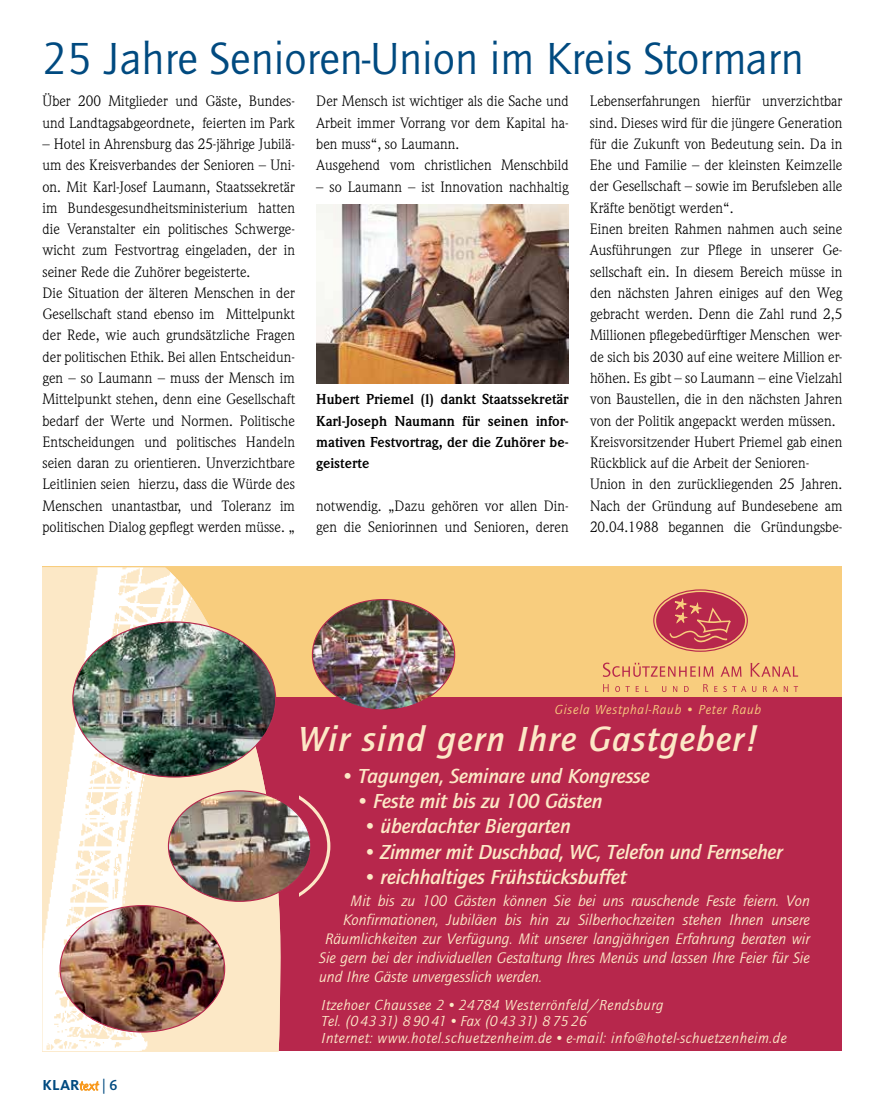
<style>
.page{position:relative;width:885px;height:1115px;background:#fff}
.page>*{position:absolute;margin:0;border:0;box-sizing:border-box;transform-origin:0 0}
.t1{font:46.5px "Quay Sans ITC Std";color:#004a80}
.t2{font:italic 500 36px "Quay Sans ITC Std";letter-spacing:.035em;color:#fce8c6}
.t3{font:italic 500 21px "Quay Sans ITC Std";letter-spacing:-.01em;color:#fce8c6}
.t4{font:italic 15.75px "Quay Sans ITC Std";color:#fce8c6}
.t5{font:italic 15px/16.5px "Quay Sans ITC Std";letter-spacing:.03em;color:#fce8c6}
.t6{font:700 15px "CDU Kievit";color:#004a80}
.t7{font:14.7px/21.3px "Weidemann Std";color:#000}
.t8{font:700 14.1px/21.3px "Weidemann Std";color:#000;text-align:justify}
.t9{font:italic 13.5px "Quay Sans ITC Std";letter-spacing:.055em;color:#f8cd7e}
.s1{font-family:"Giddyup Std";font-weight:400;font-size:18px;color:#f8991d}
.s2{font-weight:400}
.s3{font-weight:500}
</style>
<div class="page">
<svg style="left:79px;top:1081px;width:21px;height:10px"></svg>
<div style="left:43px;top:686px;width:799px;height:364px;background:#b7274c"></div>
<div style="left:43px;top:566px;width:799px;height:130px;background:#f8cd7e"></div>
<svg style="left:653px;top:589px;width:94px;height:62px"></svg>
<div style="left:653px;top:589px;width:94px;height:62px;border:1px solid #b7274c;border-radius:50%"></div>
<div style="left:656px;top:592px;width:89px;height:57px;background:#b7274c;border-radius:50%"></div>
<svg style="left:668px;top:597px;width:64px;height:47px"></svg>
<svg style="left:603px;top:662px;width:110px;height:14px"></svg>
<svg style="left:721px;top:666px;width:20px;height:10px"></svg>
<svg style="left:750px;top:663px;width:48px;height:13px"></svg>
<svg style="left:603px;top:684px;width:5px;height:7px"></svg>
<svg style="left:615px;top:686px;width:14px;height:5px"></svg>
<svg style="left:635px;top:686px;width:3px;height:5px"></svg>
<svg style="left:673px;top:686px;width:4px;height:5px"></svg>
<svg style="left:684px;top:686px;width:4px;height:5px"></svg>
<svg style="left:703px;top:684px;width:5px;height:7px"></svg>
<svg style="left:714px;top:686px;width:3px;height:5px"></svg>
<svg style="left:732px;top:686px;width:14px;height:5px"></svg>
<svg style="left:763px;top:686px;width:14px;height:5px"></svg>
<svg style="left:783px;top:686px;width:15px;height:5px"></svg>
<img style="left:43px;top:567px;width:239px;height:483px">
<img style="left:73px;top:621px;width:202px;height:155px">
<img style="left:168px;top:790px;width:143px;height:111px">
<img style="left:60px;top:905px;width:165px;height:126px">
<img style="left:312px;top:600px;width:142px;height:108px">
<img style="left:316px;top:204px;width:252px;height:179px">
<h1 class="t1" style="left:43px;top:32px;width:762px">25 Jahre Senioren-Union im Kreis Stormarn</h1>
<p class="t7" style="left:43px;top:90px;width:254px">Über 200 Mitglieder und Gäste, Bundes&shy;und Landtagsabgeordnete, feierten im Park</p>
<p class="t7" style="left:43px;top:133px;width:254px">– Hotel in Ahrensburg das 25-jährige Jubilä&shy;um des Kreisverbandes der Senioren – Uni&shy;on. Mit Karl-Josef Laumann, Staatssekretär im Bundesgesundheitsministerium hatten die Veranstalter ein politisches Schwerge&shy;wicht zum Festvortrag eingeladen, der in seiner Rede die Zuhörer begeisterte.<br>Die Situation der älteren Menschen in der Gesellschaft stand ebenso im Mittelpunkt der Rede, wie auch grundsätzliche Fragen der politischen Ethik. Bei allen Entscheidun&shy;gen – so Laumann – muss der Mensch im Mittelpunkt stehen, denn eine Gesellschaft bedarf der Werte und Normen. Politische Entscheidungen und politisches Handeln seien daran zu orientieren. Unverzichtbare Leitlinien seien hierzu, dass die Würde des Menschen unantastbar, und Toleranz im politischen Dialog gepflegt werden müsse. „</p>
<p class="t7" style="left:316px;top:90px;width:254px">Der Mensch ist wichtiger als die Sache und Arbeit immer Vorrang vor dem Kapital ha&shy;ben muss“, so Laumann.<br>Ausgehend vom christlichen Menschbild</p>
<p class="t7" style="left:316px;top:176px;width:254px">– so Laumann – ist Innovation nachhaltig</p>
<p class="t7" style="left:590px;top:90px;width:254px">Lebenserfahrungen hierfür unverzichtbar sind. Dieses wird für die jüngere Generation für die Zukunft von Bedeutung sein. Da in Ehe und Familie – der kleinsten Keimzelle der Gesellschaft – sowie im Berufsleben alle Kräfte benötigt werden“.<br>Einen breiten Rahmen nahmen auch seine Ausführungen zur Pflege in unserer Ge&shy;sellschaft ein. In diesem Bereich müsse in den nächsten Jahren einiges auf den Weg gebracht werden. Denn die Zahl rund 2,5<br>Millionen pflegebedürftiger Menschen wer&shy;de sich bis 2030 auf eine weitere Million er&shy;höhen. Es gibt – so Laumann – eine Vielzahl von Baustellen, die in den nächsten Jahren von der Politik angepackt werden müssen.<br>Kreisvorsitzender Hubert Priemel gab einen Rückblick auf die Arbeit der Senioren-Union in den zurückliegenden 25 Jahren.<br>Nach der Gründung auf Bundesebene am 20.04.1988 begannen die Gründungsbe-</p>
<p class="t8" style="left:316px;top:389px;width:254px">Hubert Priemel (l) dankt Staatssekretär Karl-Joseph Naumann für seinen infor&shy;mativen Festvortrag, der die Zuhörer be&shy;geisterte</p>
<p class="t7" style="left:316px;top:494px;width:254px">notwendig. „Dazu gehören vor allen Din&shy;gen die Seniorinnen und Senioren, deren</p>
<p class="t9" style="left:555px;top:701px;width:208px">Gisela Westphal-Raub • Peter Raub</p>
<h2 class="t2" style="left:298px;top:717px;width:461px">Wir sind gern Ihre Gastgeber!</h2>
<h3 class="t3" style="left:342px;top:763px;width:309px">• Tagungen, Seminare und Kongresse</h3>
<h3 class="t3" style="left:357px;top:788px;width:247px">• Feste mit bis zu 100 Gästen</h3>
<h3 class="t3" style="left:364px;top:813px;width:208px">• überdachter Biergarten</h3>
<h3 class="t3" style="left:364px;top:838px;width:420px">• Zimmer mit Duschbad, WC, Telefon und Fernseher</h3>
<h3 class="t3" style="left:364px;top:864px;width:264px">• reichhaltiges Frühstücksbuffet</h3>
<p class="t4" style="left:350px;top:891px;width:461px">Mit bis zu 100 Gästen können Sie bei uns rauschende Feste feiern. Von</p>
<p class="t4" style="left:343px;top:910px;width:468px">Konfirmationen, Jubiläen bis hin zu Silberhochzeiten stehen Ihnen unsere</p>
<p class="t4" style="left:325px;top:929px;width:486px">Räumlichkeiten zur Verfügung. Mit unserer langjährigen Erfahrung beraten wir</p>
<p class="t4" style="left:319px;top:947px;width:492px">Sie gern bei der individuellen Gestaltung Ihres Menüs und lassen Ihre Feier für Sie</p>
<p class="t4" style="left:319px;top:966px;width:224px">und Ihre Gäste unvergesslich werden.</p>
<p class="t6" style="left:43px;top:1075px;width:76px">KLAR<span class="s1">text</span> <span class="s2">|</span> <span class="s3">6</span></p>
<p class="t5" style="left:321px;top:996px;width:466px">Itzehoer Chaussee 2 • 24784 Westerrönfeld/Rendsburg<br>Tel. (0 43 31) 8 90 41 • Fax (0 43 31) 8 75 26<br>Internet: www.hotel.schuetzenheim.de • e-mail: info@hotel-schuetzenheim.de</p>
</div>
